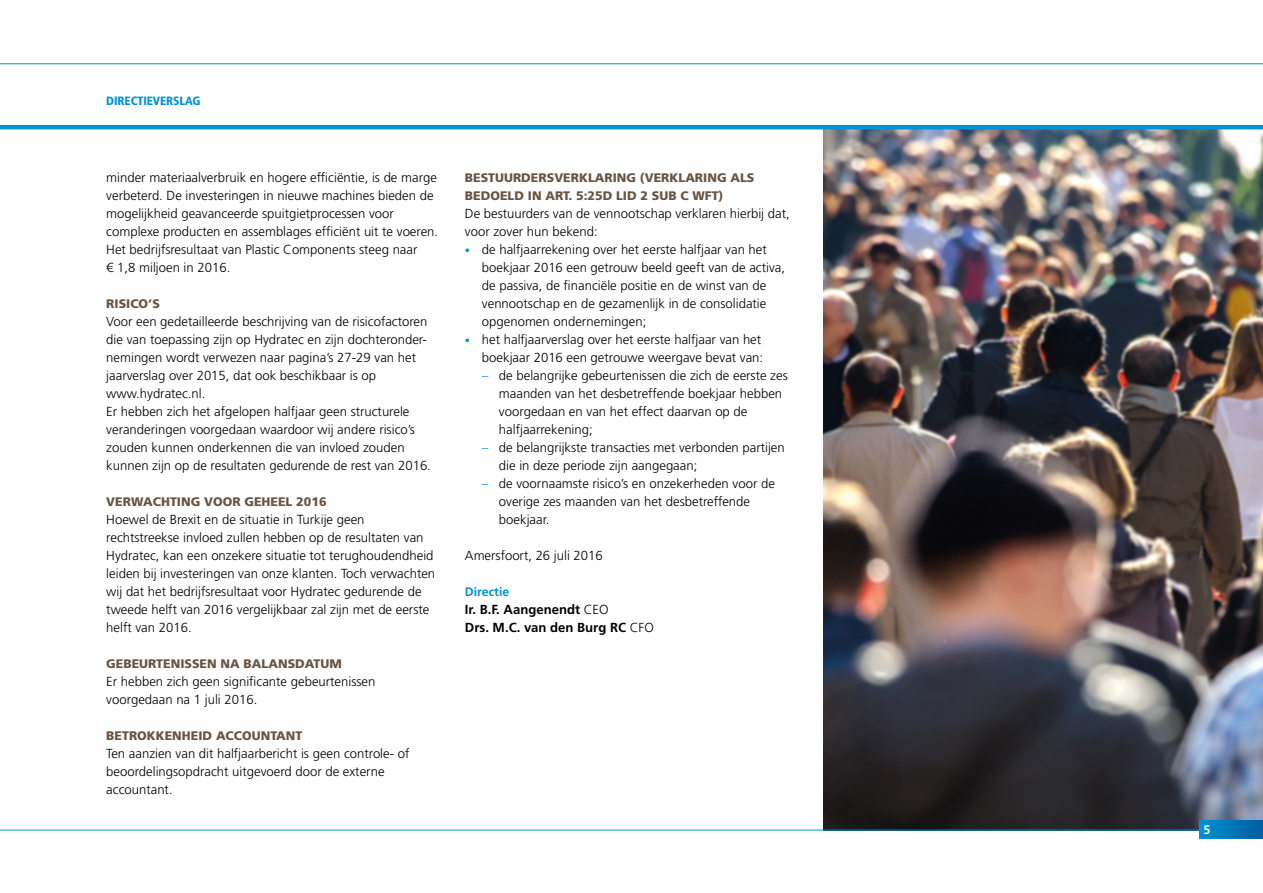
<style>
.page{position:relative;width:1263px;height:893px;background:#fff}
.page>*{position:absolute;margin:0;border:0;box-sizing:border-box;transform-origin:0 0}
.t1{font:300 13.2px/18px "Frutiger LT Std";color:#000}
.t2{font:700 13.2px/18px "Frutiger LT Std";color:#000}
.t3{font:900 12.3px/18px "Frutiger LT Std";color:#685546}
.t4{font:700 12.3px "Frutiger LT Std";color:#0092d4}
.t5{font:700 12.3px "Frutiger LT Std";color:#fff}
.t6{font:900 condensed 12px "Frutiger LT Std";letter-spacing:-.01em;color:#0092d4}
.s1{font-weight:400;font-size:10.5px;color:#0092d4}
.s2{font-stretch:condensed;color:#0092d4}
.s3{font-weight:300}
</style>
<div class="page">
<img style="left:823px;top:129px;width:440px;height:701px">
<hr style="left:0;top:63px;width:1263px;height:1px;background:#0092d4">
<hr style="left:0;top:125px;width:1263px;height:4px;background:#0092d4">
<hr style="left:0;top:830px;width:1263px;height:1px;background:#0092d4">
<div style="left:1199px;top:820px;width:64px;height:18px;background:linear-gradient(to right,#0091d3,#005ea1)"></div>
<p class="t6" style="left:106px;top:93px;width:96px">DIRECTIEVERSLAG</p>
<p class="t1" style="left:106px;top:168px;width:333px">minder materiaalverbruik en hogere efficiëntie, is de marge verbeterd. De investeringen in nieuwe machines bieden de mogelijkheid geavanceerde spuitgietprocessen voor complexe producten en assemblages efficiënt uit te voeren.<br>Het bedrijfsresultaat van Plastic Components steeg naar<br>€ 1,8 miljoen in 2016.</p>
<p class="t3" style="left:106px;top:294px;width:55px">RISICO’S</p>
<p class="t1" style="left:106px;top:312px;width:326px">Voor een gedetailleerde beschrijving van de risicofactoren die van toepassing zijn op Hydratec en zijn dochteronder&shy;nemingen wordt verwezen naar pagina’s 27-29 van het jaarverslag over 2015, dat ook beschikbaar is op www.hydratec.nl.<br>Er hebben zich het afgelopen halfjaar geen structurele veranderingen voorgedaan waardoor wij andere risico’s zouden kunnen onderkennen die van invloed zouden kunnen zijn op de resultaten gedurende de rest van 2016.</p>
<p class="t3" style="left:106px;top:492px;width:222px">VERWACHTING VOOR GEHEEL 2016</p>
<p class="t1" style="left:106px;top:510px;width:330px">Hoewel de Brexit en de situatie in Turkije geen rechtstreekse invloed zullen hebben op de resultaten van Hydratec, kan een onzekere situatie tot terughoudendheid leiden bij investeringen van onze klanten. Toch verwachten wij dat het bedrijfsresultaat voor Hydratec gedurende de tweede helft van 2016 vergelijkbaar zal zijn met de eerste helft van 2016.</p>
<p class="t3" style="left:106px;top:654px;width:237px">GEBEURTENISSEN NA BALANSDATUM</p>
<p class="t1" style="left:106px;top:672px;width:271px">Er hebben zich geen significante gebeurtenissen voorgedaan na 1 juli 2016.</p>
<p class="t3" style="left:106px;top:726px;width:198px">BETROKKENHEID ACCOUNTANT</p>
<p class="t1" style="left:106px;top:744px;width:305px">Ten aanzien van dit halfjaarbericht is geen controle- of beoordelingsopdracht uitgevoerd door de externe accountant.</p>
<p class="t3" style="left:465px;top:168px;width:291px">BESTUURDERSVERKLARING (VERKLARING ALS<br>BEDOELD IN ART. 5:25D LID 2 SUB C WFT)</p>
<p class="t1" style="left:465px;top:204px;width:326px">De bestuurders van de vennootschap verklaren hierbij dat, voor zover hun bekend:</p>
<p class="t1" style="left:482px;top:240px;width:305px;text-indent:-17px"><span class="s1">•</span> de halfjaarrekening over het eerste halfjaar van het boekjaar 2016 een getrouw beeld geeft van de activa, de passiva, de financiële positie en de winst van de vennootschap en de gezamenlijk in de consolidatie opgenomen ondernemingen;</p>
<p class="t1" style="left:465px;top:330px;width:300px;text-align:right"><span class="s1">•</span> het halfjaarverslag over het eerste halfjaar van het boekjaar 2016 een getrouwe weergave bevat van:</p>
<p class="t1" style="left:499px;top:366px;width:290px;text-indent:-17px"><span class="s2">–</span> de belangrijke gebeurtenissen die zich de eerste zes maanden van het desbetreffende boekjaar hebben voorgedaan en van het effect daarvan op de halfjaarrekening;</p>
<p class="t1" style="left:499px;top:438px;width:287px;text-indent:-17px"><span class="s2">–</span> de belangrijkste transacties met verbonden partijen die in deze periode zijn aangegaan;</p>
<p class="t1" style="left:499px;top:474px;width:277px;text-indent:-17px"><span class="s2">–</span> de voornaamste risico’s en onzekerheden voor de overige zes maanden van het desbetreffende boekjaar.</p>
<p class="t1" style="left:465px;top:546px;width:139px">Amersfoort, 26 juli 2016</p>
<p class="t4" style="left:465px;top:584px;width:46px">Directie</p>
<p class="t2" style="left:465px;top:600px;width:190px">Ir. B.F. Aangenendt <span class="s3">CEO<br></span>Drs. M.C. van den Burg RC <span class="s3">CFO</span></p>
<p class="t5" style="left:1203px;top:823px;width:8px">5</p>
</div>
